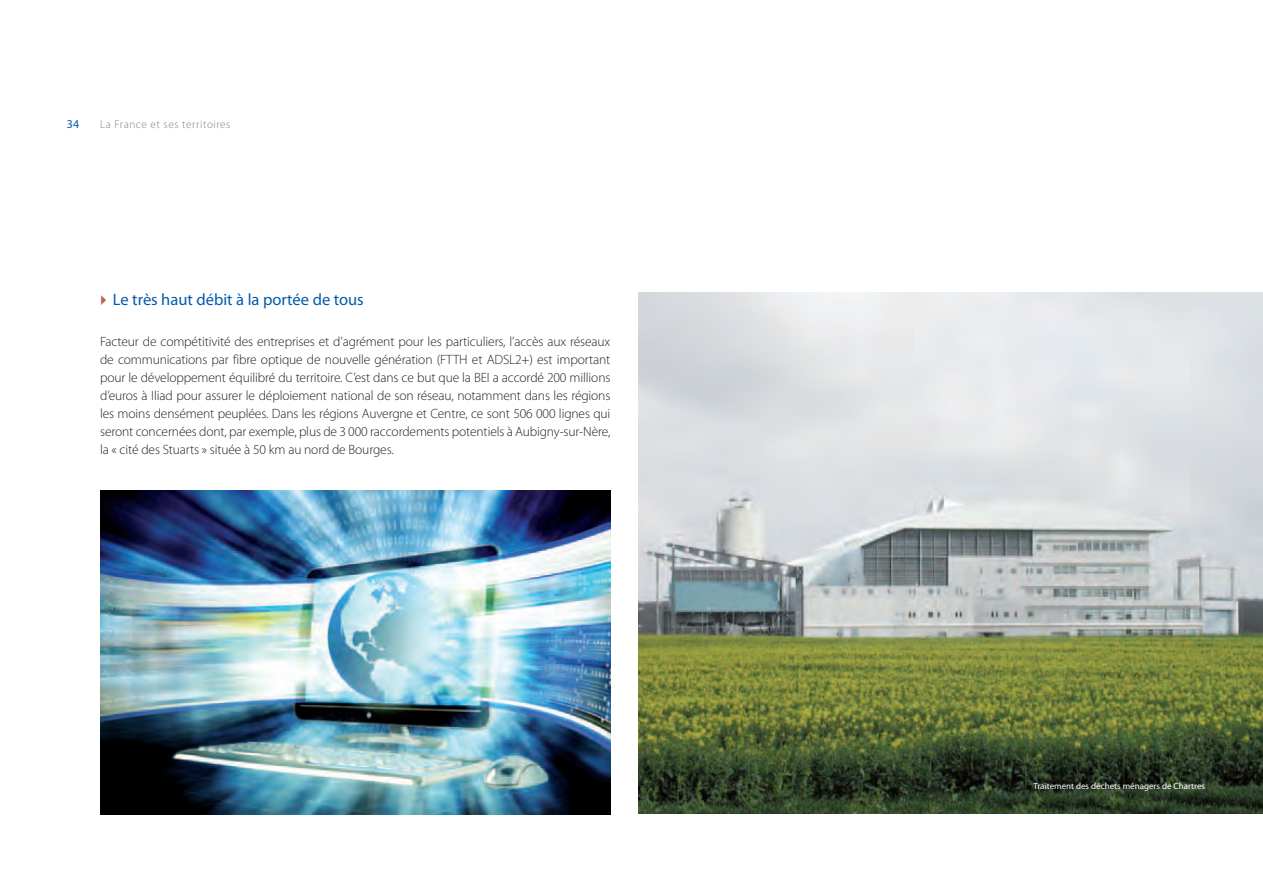
<style>
.page{position:relative;width:1263px;height:893px;background:#fff}
.page>*{position:absolute;margin:0;border:0;box-sizing:border-box;transform-origin:0 0}
.t1{font:16.5px "Myriad Pro";color:#015bab}
.t2{font:300 13.5px/18px "Myriad Pro";letter-spacing:-.01em;color:#231f20;text-align:justify}
.t3{font:12px "Myriad Pro";color:#015bab}
.t4{font:300 11.25px "Myriad Pro";letter-spacing:.05em;color:#808285}
.t5{font:9px "Myriad Pro";color:#fff}
</style>
<div class="page">
<img style="left:100px;top:491px;width:510px;height:324px">
<img style="left:639px;top:292px;width:624px;height:521px">
<p class="t3" style="left:67px;top:117px;width:14px">34</p>
<p class="t4" style="left:100px;top:117px;width:132px">La France et ses territoires</p>
<p class="t1" style="left:113px;top:290px;width:252px">Le très haut débit à la portée de tous</p>
<p class="t2" style="left:100px;top:332px;width:512px">Facteur de compétitivité des entreprises et d’agrément pour les particuliers, l’accès aux réseaux de communications par fibre optique de nouvelle génération (FTTH et ADSL2+) est important pour le développement équilibré du territoire. C’est dans ce but que la BEI a accordé 200 millions d’euros à Iliad pour assurer le déploiement national de son réseau, notamment dans les régions les moins densément peuplées. Dans les régions Auvergne et Centre, ce sont 506 000 lignes qui seront concernées dont, par exemple, plus de 3 000 raccordements potentiels à Aubigny-sur-Nère, la « cité des Stuarts » située à 50 km au nord de Bourges.</p>
<p class="t5" style="left:1033px;top:781px;width:173px">Traitement des déchets ménagers de Chartres</p>
</div>
